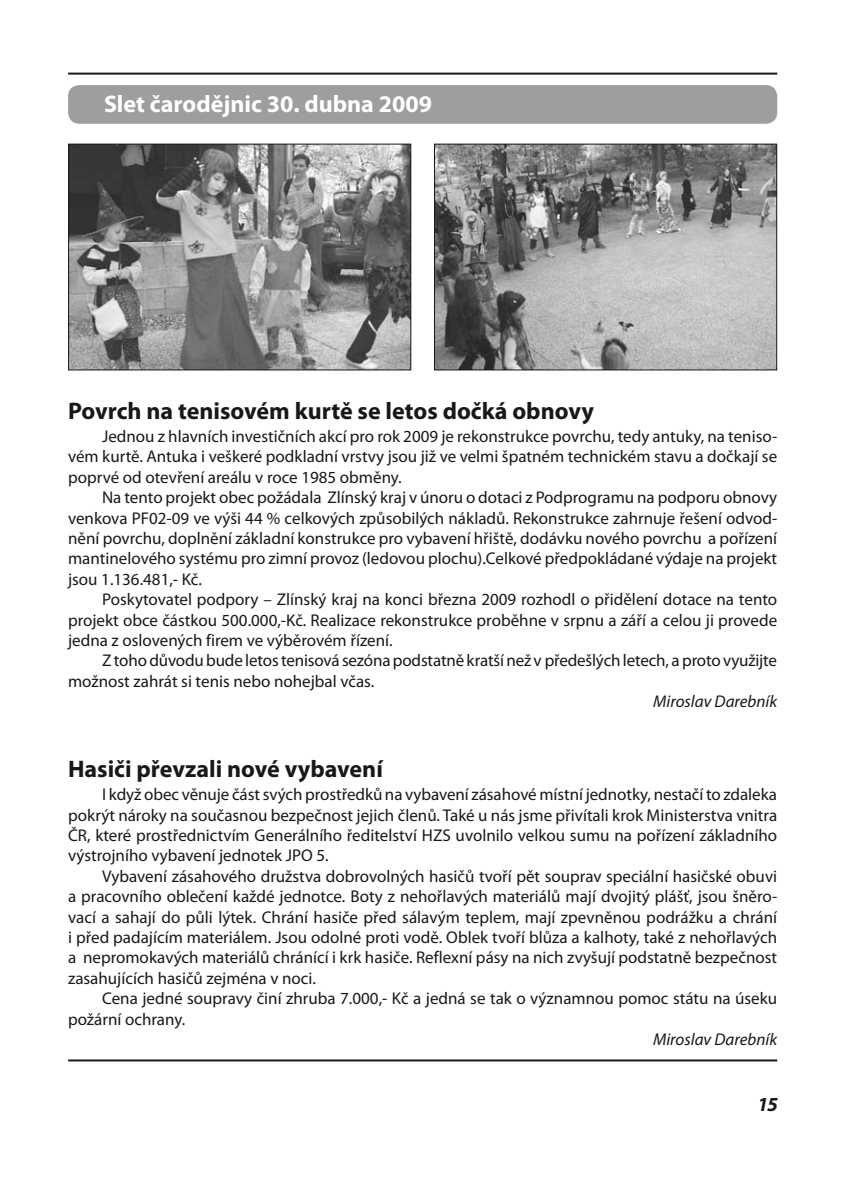
<style>
.page{position:relative;width:851px;height:1191px;background:#fff}
.page>*{position:absolute;margin:0;border:0;box-sizing:border-box;transform-origin:0 0}
.t1{font:700 24px "Myriad Pro";color:#1a171c}
.t2{font:700 24px "Myriad Pro";color:#fff}
.t3{font:italic 700 20px "Myriad Pro";color:#1a171c}
.t4{font:17px/20.4px "Myriad Pro";color:#1a171c;text-align:justify}
.t5{font:italic 17px "Myriad Pro";color:#1a171c}
</style>
<div class="page">
<hr style="left:68px;top:73px;width:709px;height:2px;background:#1a171c">
<hr style="left:68px;top:1059px;width:709px;height:2px;background:#1a171c">
<img style="left:70px;top:146px;width:339px;height:222px">
<div style="left:68px;top:144px;width:343px;height:226px;border:1px solid #1a171c"></div>
<img style="left:436px;top:146px;width:339px;height:222px">
<div style="left:434px;top:144px;width:343px;height:226px;border:1px solid #1a171c"></div>
<div style="left:68px;top:85px;width:709px;height:39px;background:#9d9ea0;border-radius:11px"></div>
<h1 class="t2" style="left:104px;top:88px;width:329px">Slet čarodějnic 30. dubna 2009</h1>
<h1 class="t1" style="left:68px;top:395px;width:527px">Povrch na tenisovém kurtě se letos dočká obnovy</h1>
<p class="t4" style="left:68px;top:426px;width:710px;text-indent:34px">Jednou z hlavních investičních akcí pro rok 2009 je rekonstrukce povrchu, tedy antuky, na teniso&shy;vém kurtě. Antuka i veškeré podkladní vrstvy jsou již ve velmi špatném technickém stavu a dočkají se poprvé od otevření areálu v roce 1985 obměny.</p>
<p class="t4" style="left:68px;top:487px;width:710px;text-indent:34px">Na tento projekt obec požádala Zlínský kraj v únoru o dotaci z Podprogramu na podporu obnovy venkova PF02-09 ve výši 44 % celkových způsobilých nákladů. Rekonstrukce zahrnuje řešení odvod&shy;nění povrchu, doplnění základní konstrukce pro vybavení hřiště, dodávku nového povrchu a pořízení mantinelového systému pro zimní provoz (ledovou plochu).Celkové předpokládané výdaje na projekt jsou 1.136.481,- Kč.</p>
<p class="t4" style="left:68px;top:589px;width:710px;text-indent:34px">Poskytovatel podpory – Zlínský kraj na konci března 2009 rozhodl o přidělení dotace na tento projekt obce částkou 500.000,-Kč. Realizace rekonstrukce proběhne v srpnu a září a celou ji provede jedna z oslovených firem ve výběrovém řízení.</p>
<p class="t4" style="left:68px;top:650px;width:710px;text-indent:34px">Z toho důvodu bude letos tenisová sezóna podstatně kratší než v předešlých letech, a proto využijte možnost zahrát si tenis nebo nohejbal včas.</p>
<p class="t5" style="left:653px;top:691px;width:126px">Miroslav Darebník</p>
<h1 class="t1" style="left:68px;top:753px;width:316px">Hasiči převzali nové vybavení</h1>
<p class="t4" style="left:68px;top:784px;width:710px;text-indent:34px">I když obec věnuje část svých prostředků na vybavení zásahové místní jednotky, nestačí to zdaleka pokrýt nároky na současnou bezpečnost jejich členů. Také u nás jsme přivítali krok Ministerstva vnitra ČR, které prostřednictvím Generálního ředitelství HZS uvolnilo velkou sumu na pořízení základního výstrojního vybavení jednotek JPO 5.</p>
<p class="t4" style="left:68px;top:865px;width:710px;text-indent:34px">Vybavení zásahového družstva dobrovolných hasičů tvoří pět souprav speciální hasičské obuvi a pracovního oblečení každé jednotce. Boty z nehořlavých materiálů mají dvojitý plášť, jsou šněro&shy;vací a sahají do půli lýtek. Chrání hasiče před sálavým teplem, mají zpevněnou podrážku a chrání i před padajícím materiálem. Jsou odolné proti vodě. Oblek tvoří blůza a kalhoty, také z nehořlavých a nepromokavých materiálů chránící i krk hasiče. Reflexní pásy na nich zvyšují podstatně bezpečnost zasahujících hasičů zejména v noci.</p>
<p class="t4" style="left:68px;top:988px;width:710px;text-indent:34px">Cena jedné soupravy činí zhruba 7.000,- Kč a jedná se tak o významnou pomoc státu na úseku požární ochrany.</p>
<p class="t5" style="left:653px;top:1028px;width:126px">Miroslav Darebník</p>
<p class="t3" style="left:757px;top:1091px;width:22px">15</p>
</div>
